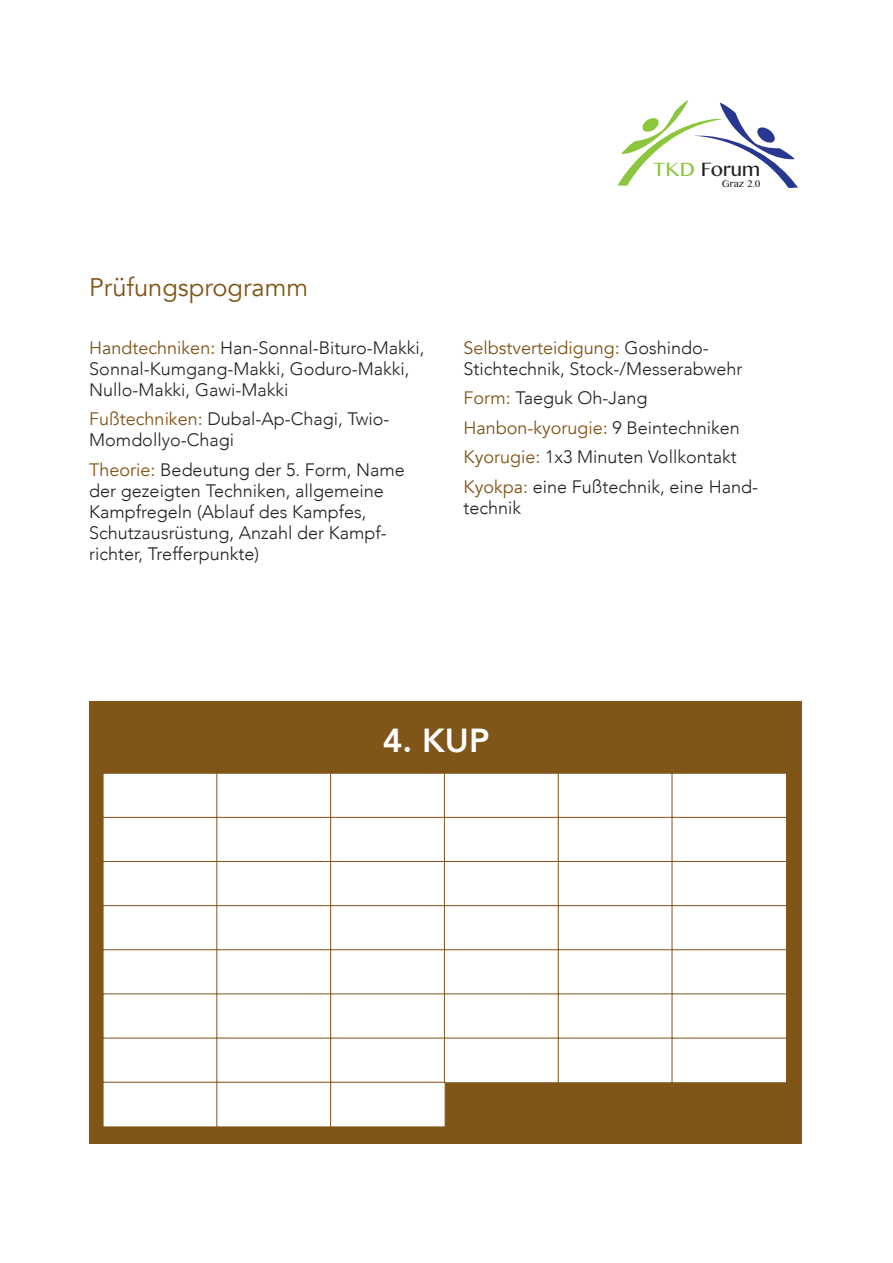
<style>
.page{position:relative;width:893px;height:1263px;background:#fff}
.page>*{position:absolute;margin:0;border:0;box-sizing:border-box;transform-origin:0 0}
.t1{font:800 33.3px "Avenir";color:#fff}
.t2{font:25.5px "Avenir";color:#805518}
.t3{font:19.5px "Malayalam MN";color:#231f20}
.t4{font:300 18px/21px "Avenir";color:#231f20}
.t5{font:9.75px "Malayalam MN";color:#231f20}
.s1{font-weight:400;color:#805518}
.s2{color:#8bc63e}
</style>
<div class="page">
<svg style="left:617px;top:100px;width:181px;height:88px"></svg>
<div style="left:89px;top:701px;width:712px;height:443px;background:#805518"></div>
<div style="left:103px;top:773px;width:115px;height:45px;background:#fff;border:1px solid #805518"></div>
<div style="left:217px;top:773px;width:115px;height:45px;background:#fff;border:1px solid #805518"></div>
<div style="left:330px;top:773px;width:115px;height:45px;background:#fff;border:1px solid #805518"></div>
<div style="left:444px;top:773px;width:115px;height:45px;background:#fff;border:1px solid #805518"></div>
<div style="left:558px;top:773px;width:115px;height:45px;background:#fff;border:1px solid #805518"></div>
<div style="left:672px;top:773px;width:115px;height:45px;background:#fff;border:1px solid #805518"></div>
<div style="left:103px;top:817px;width:115px;height:45px;background:#fff;border:1px solid #805518"></div>
<div style="left:217px;top:817px;width:115px;height:45px;background:#fff;border:1px solid #805518"></div>
<div style="left:330px;top:817px;width:115px;height:45px;background:#fff;border:1px solid #805518"></div>
<div style="left:444px;top:817px;width:115px;height:45px;background:#fff;border:1px solid #805518"></div>
<div style="left:558px;top:817px;width:115px;height:45px;background:#fff;border:1px solid #805518"></div>
<div style="left:672px;top:817px;width:115px;height:45px;background:#fff;border:1px solid #805518"></div>
<div style="left:103px;top:861px;width:115px;height:45px;background:#fff;border:1px solid #805518"></div>
<div style="left:217px;top:861px;width:115px;height:45px;background:#fff;border:1px solid #805518"></div>
<div style="left:330px;top:861px;width:115px;height:45px;background:#fff;border:1px solid #805518"></div>
<div style="left:444px;top:861px;width:115px;height:45px;background:#fff;border:1px solid #805518"></div>
<div style="left:558px;top:861px;width:115px;height:45px;background:#fff;border:1px solid #805518"></div>
<div style="left:672px;top:861px;width:115px;height:45px;background:#fff;border:1px solid #805518"></div>
<div style="left:103px;top:905px;width:115px;height:46px;background:#fff;border:1px solid #805518"></div>
<div style="left:217px;top:905px;width:115px;height:46px;background:#fff;border:1px solid #805518"></div>
<div style="left:330px;top:905px;width:115px;height:46px;background:#fff;border:1px solid #805518"></div>
<div style="left:444px;top:905px;width:115px;height:46px;background:#fff;border:1px solid #805518"></div>
<div style="left:558px;top:905px;width:115px;height:46px;background:#fff;border:1px solid #805518"></div>
<div style="left:672px;top:905px;width:115px;height:46px;background:#fff;border:1px solid #805518"></div>
<div style="left:103px;top:949px;width:115px;height:46px;background:#fff;border:1px solid #805518"></div>
<div style="left:217px;top:949px;width:115px;height:46px;background:#fff;border:1px solid #805518"></div>
<div style="left:330px;top:949px;width:115px;height:46px;background:#fff;border:1px solid #805518"></div>
<div style="left:444px;top:949px;width:115px;height:46px;background:#fff;border:1px solid #805518"></div>
<div style="left:558px;top:949px;width:115px;height:46px;background:#fff;border:1px solid #805518"></div>
<div style="left:672px;top:949px;width:115px;height:46px;background:#fff;border:1px solid #805518"></div>
<div style="left:103px;top:993px;width:115px;height:46px;background:#fff"></div>
<div style="left:217px;top:993px;width:115px;height:46px;background:#fff"></div>
<div style="left:330px;top:993px;width:115px;height:46px;background:#fff"></div>
<div style="left:444px;top:993px;width:115px;height:46px;background:#fff"></div>
<div style="left:558px;top:993px;width:115px;height:46px;background:#fff"></div>
<div style="left:672px;top:993px;width:115px;height:46px;background:#fff"></div>
<div style="left:103px;top:1038px;width:115px;height:45px;background:#fff"></div>
<div style="left:217px;top:1038px;width:115px;height:45px;background:#fff"></div>
<div style="left:330px;top:1038px;width:115px;height:45px;background:#fff"></div>
<div style="left:444px;top:1038px;width:115px;height:45px;background:#fff;border:1px solid #805518"></div>
<div style="left:558px;top:1038px;width:115px;height:45px;background:#fff;border:1px solid #805518"></div>
<div style="left:672px;top:1038px;width:115px;height:45px;background:#fff;border:1px solid #805518"></div>
<div style="left:103px;top:1082px;width:115px;height:45px;background:#fff;border:1px solid #805518"></div>
<div style="left:217px;top:1082px;width:115px;height:45px;background:#fff;border:1px solid #805518"></div>
<div style="left:330px;top:1082px;width:115px;height:45px;background:#fff;border:1px solid #805518"></div>
<h2 class="t2" style="left:89px;top:272px;width:220px">Prüfungsprogramm</h2>
<p class="t4" style="left:89px;top:337px;width:337px"><span class="s1">Handtechniken:</span> Han-Sonnal-Bituro-Makki,<br>Sonnal-Kumgang-Makki, Goduro-Makki,<br>Nullo-Makki, Gawi-Makki</p>
<p class="t4" style="left:89px;top:409px;width:302px"><span class="s1">Fußtechniken:</span> Dubal-Ap-Chagi, Twio-<br>Momdollyo-Chagi</p>
<p class="t4" style="left:89px;top:459px;width:317px"><span class="s1">Theorie:</span> Bedeutung der 5. Form, Name der gezeigten Techniken, allgemeine Kampfregeln (Ablauf des Kampfes, Schutzausrüstung, Anzahl der Kampf&shy;richter, Trefferpunkte)</p>
<p class="t3" style="left:653px;top:158px;width:109px"><span class="s2">TKD</span> Forum</p>
<p class="t5" style="left:722px;top:178px;width:40px">Graz 2.0</p>
<p class="t4" style="left:463px;top:337px;width:281px"><span class="s1">Selbstverteidigung:</span> Goshindo-<br>Stichtechnik, Stock-/Messerabwehr</p>
<p class="t4" style="left:463px;top:383px;width:296px;line-height:29.5px"><span class="s1">Form:</span> Taeguk Oh-Jang<br><span class="s1">Hanbon-kyorugie:</span> 9 Beintechniken<br><span class="s1">Kyorugie:</span> 1x3 Minuten Vollkontakt<br><span class="s1">Kyokpa:</span> eine Fußtechnik, eine Hand-</p>
<p class="t4" style="left:463px;top:497px;width:59px">technik</p>
<h1 class="t1" style="left:383px;top:714px;width:108px">4. KUP</h1>
</div>
